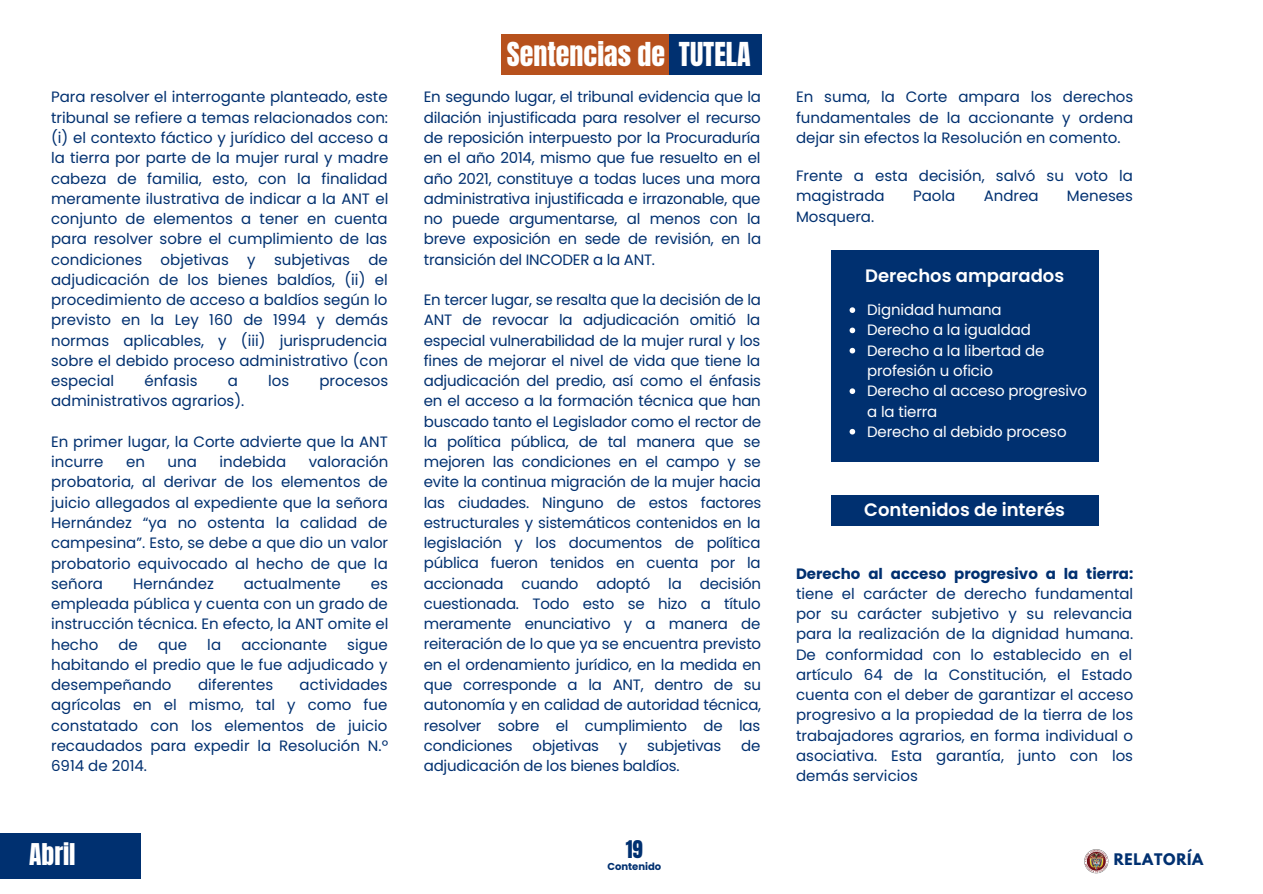
<style>
.page{position:relative;width:1263px;height:894px;background:#fff}
.page>*{position:absolute;margin:0;border:0;box-sizing:border-box;transform-origin:0 0}
.t1{font:28.05px "Anton";color:#fff}
.t2{font:25.5px "Anton";color:#fff}
.t3{font:20.7px "Anton";color:#003070}
.t4{font:600 18px "Poppins";color:#fff}
.t5{font:15px/20.2px "Poppins";color:#003070;text-align:justify}
.t6{font:15px/20.2px "Poppins";letter-spacing:-.01em;color:#fff}
.t7{font:700 14.1px "League Spartan";letter-spacing:.05em;color:#003070}
.t8{font:700 10.05px "Poppins";color:#003070}
.s1{font-weight:700}
</style>
<div class="page">
<div style="left:501px;top:34px;width:168px;height:40px;background:#b7511d"></div>
<div style="left:669px;top:34px;width:92px;height:40px;background:#003070"></div>
<img style="left:1084px;top:849px;width:24px;height:23px">
<div style="left:0;top:832px;width:141px;height:46px;background:#003070"></div>
<div style="left:831px;top:250px;width:268px;height:211px;background:#003070"></div>
<svg style="left:849px;top:307px;width:6px;height:6px"></svg>
<svg style="left:849px;top:327px;width:6px;height:6px"></svg>
<svg style="left:849px;top:348px;width:6px;height:5px"></svg>
<svg style="left:849px;top:388px;width:6px;height:6px"></svg>
<svg style="left:849px;top:429px;width:6px;height:5px"></svg>
<div style="left:831px;top:495px;width:268px;height:31px;background:#003070"></div>
<p class="t5" style="left:51px;top:87px;width:339px">Para resolver el interrogante planteado, este tribunal se refiere a temas relacionados con: (i) el contexto fáctico y jurídico del acceso a la tierra por parte de la mujer rural y madre cabeza de familia, esto, con la finalidad meramente ilustrativa de indicar a la ANT el conjunto de elementos a tener en cuenta para resolver sobre el cumplimiento de las condiciones objetivas y subjetivas de adjudicación de los bienes baldíos, (ii) el procedimiento de acceso a baldíos según lo previsto en la Ley 160 de 1994 y demás normas aplicables, y (iii) jurisprudencia sobre el debido proceso administrativo (con especial</p>
<p class="t5" style="left:144px;top:370px;width:55px">énfasis</p>
<p class="t5" style="left:228px;top:370px;width:12px">a</p>
<p class="t5" style="left:268px;top:370px;width:23px">los</p>
<p class="t5" style="left:319px;top:370px;width:70px">procesos</p>
<p class="t5" style="left:51px;top:391px;width:195px">administrativos agrarios).</p>
<p class="t5" style="left:51px;top:431px;width:338px">En primer lugar, la Corte advierte que la ANT incurre</p>
<p class="t5" style="left:51px;top:451px;width:339px;text-indent:258px">valoración probatoria, al derivar de los elementos de juicio allegados al expediente que la señora Hernández “ya no ostenta la calidad de campesina”. Esto, se debe a que dio un valor probatorio equivocado al hecho de que la señora</p>
<p class="t5" style="left:126px;top:451px;width:20px">en</p>
<p class="t5" style="left:168px;top:451px;width:31px">una</p>
<p class="t5" style="left:219px;top:451px;width:68px">indebida</p>
<p class="t5" style="left:133px;top:573px;width:82px">Hernández</p>
<p class="t5" style="left:244px;top:573px;width:99px">actualmente</p>
<p class="t5" style="left:51px;top:573px;width:339px;text-indent:320px">es empleada pública y cuenta con un grado de instrucción técnica. En efecto, la ANT omite el hecho</p>
<p class="t5" style="left:51px;top:634px;width:338px;text-indent:296px">sigue habitando el predio que le fue adjudicado y desempeñando</p>
<p class="t5" style="left:118px;top:634px;width:21px">de</p>
<p class="t5" style="left:158px;top:634px;width:31px">que</p>
<p class="t5" style="left:207px;top:634px;width:15px">la</p>
<p class="t5" style="left:241px;top:634px;width:87px">accionante</p>
<p class="t5" style="left:198px;top:674px;width:77px">diferentes</p>
<p class="t5" style="left:51px;top:674px;width:339px;text-indent:249px">actividades agrícolas en el mismo, tal y como fue constatado con los elementos de juicio recaudados para expedir la Resolución N.º 6914 de 2014.</p>
<p class="t2" style="left:29px;top:836px;width:48px">Abril</p>
<p class="t1" style="left:507px;top:34px;width:160px">Sentencias de</p>
<p class="t1" style="left:679px;top:34px;width:73px">TUTELA</p>
<p class="t5" style="left:424px;top:87px;width:339px">En segundo lugar, el tribunal evidencia que la dilación injustificada para resolver el recurso de reposición interpuesto por la Procuraduría en el año 2014, mismo que fue resuelto en el año 2021, constituye a todas luces una mora administrativa injustificada e irrazonable, que no puede argumentarse, al menos con la breve exposición en sede de revisión, en la transición del INCODER a la ANT.</p>
<p class="t5" style="left:424px;top:289px;width:339px">En tercer lugar, se resalta que la decisión de la ANT de revocar la adjudicación omitió la especial vulnerabilidad de la mujer rural y los fines de mejorar el nivel de vida que tiene la adjudicación del predio, así como el énfasis en el acceso a la formación técnica que han buscado tanto el Legislador como el rector de la política pública, de tal manera que se mejoren las condiciones en el campo y se evite la continua migración de la mujer hacia las ciudades. Ninguno de estos factores estructurales y sistemáticos contenidos en la legislación y los documentos de política pública fueron tenidos en cuenta por la accionada cuando adoptó la decisión cuestionada. Todo esto se hizo a título meramente enunciativo y a manera de reiteración de lo que ya se encuentra previsto en el ordenamiento jurídico, en la medida en que corresponde a la ANT, dentro de su autonomía y en calidad de autoridad técnica, resolver sobre el cumplimiento de las condiciones</p>
<p class="t5" style="left:533px;top:735px;width:68px">objetivas</p>
<p class="t5" style="left:619px;top:735px;width:10px">y</p>
<p class="t5" style="left:647px;top:735px;width:76px">subjetivas</p>
<p class="t5" style="left:741px;top:735px;width:21px">de</p>
<p class="t5" style="left:424px;top:755px;width:257px">adjudicación de los bienes baldíos.</p>
<p class="t3" style="left:626px;top:833px;width:19px">19</p>
<p class="t8" style="left:607px;top:859px;width:55px">Contenido</p>
<p class="t5" style="left:796px;top:87px;width:339px">En suma, la Corte ampara los derechos fundamentales de la accionante y ordena dejar sin efectos la Resolución en comento.</p>
<p class="t5" style="left:796px;top:166px;width:338px">Frente a esta decisión, salvó su voto la magistrada</p>
<p class="t5" style="left:913px;top:186px;width:44px">Paola</p>
<p class="t5" style="left:984px;top:186px;width:56px">Andrea</p>
<p class="t5" style="left:1067px;top:186px;width:68px">Meneses</p>
<p class="t5" style="left:796px;top:206px;width:80px">Mosquera.</p>
<p class="t4" style="left:865px;top:263px;width:201px">Derechos amparados</p>
<p class="t6" style="left:867px;top:300px;width:136px">Dignidad humana</p>
<p class="t6" style="left:867px;top:320px;width:165px">Derecho a la igualdad</p>
<p class="t6" style="left:867px;top:340px;width:179px">Derecho a la libertad de profesión u oficio</p>
<p class="t6" style="left:867px;top:381px;width:221px">Derecho al acceso progresivo a la tierra</p>
<p class="t6" style="left:867px;top:421px;width:201px">Derecho al debido proceso</p>
<p class="t4" style="left:864px;top:497px;width:202px">Contenidos de interés</p>
<p class="t5" style="left:796px;top:563px;width:339px"><span class="s1">Derecho al acceso progresivo a la tierra: </span>tiene el carácter de derecho fundamental por su carácter subjetivo y su relevancia para la realización de la dignidad humana.<br>De conformidad con lo establecido en el artículo 64 de la Constitución, el Estado cuenta con el deber de garantizar el acceso progresivo a la propiedad de la tierra de los trabajadores agrarios, en forma individual o asociativa. Esta garantía, junto con los</p>
<p class="t7" style="left:1114px;top:852px;width:91px">RELATORÍA</p>
</div>
